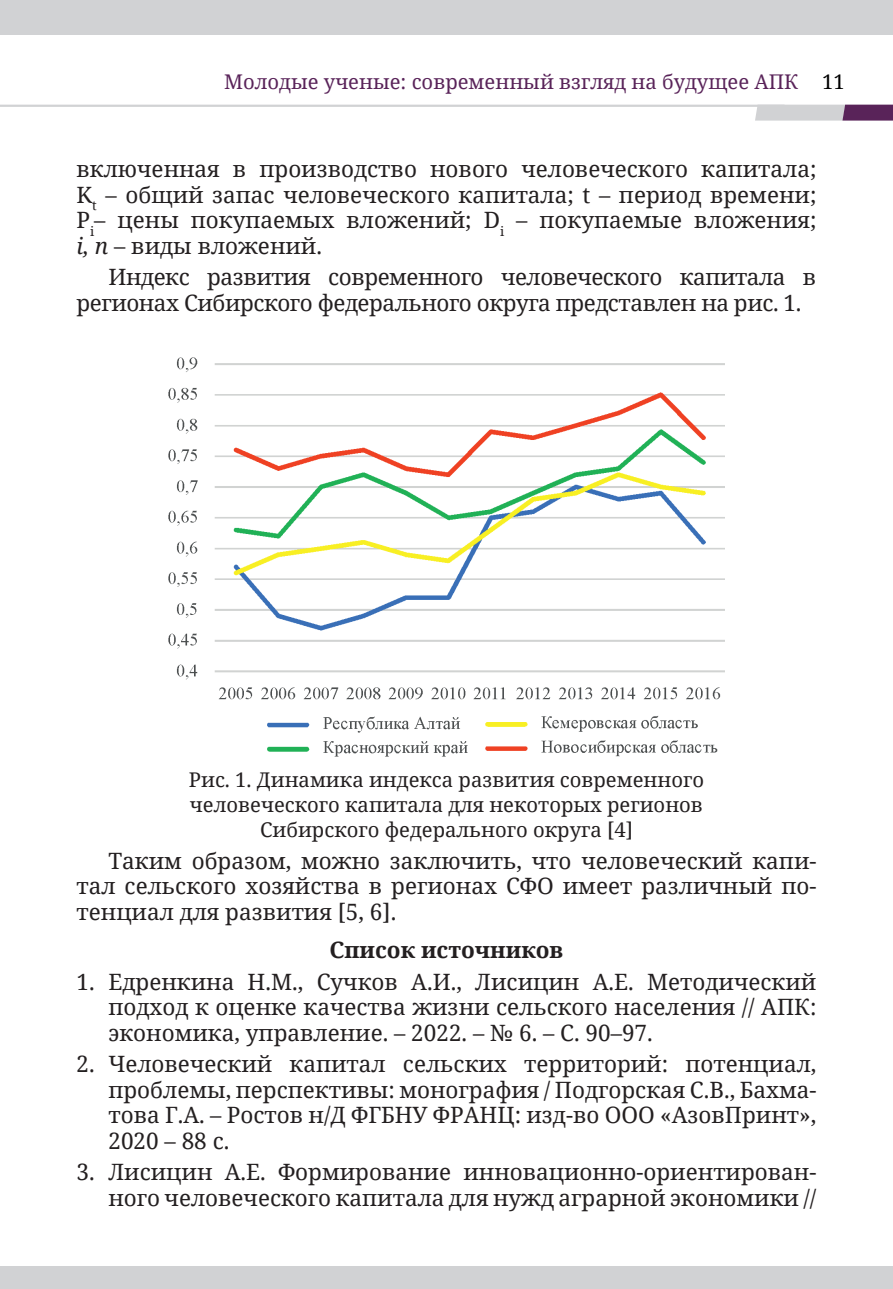
<style>
.page{position:relative;width:893px;height:1289px;background:#fff}
.page>*{position:absolute;margin:0;border:0;box-sizing:border-box;transform-origin:0 0}
.t1{font:22.5px/25.4px "Noto Serif";color:#231f20;text-align:justify}
.t2{font:22.5px/25.4px "Noto Serif";letter-spacing:-.02em;color:#231f20}
.t3{font:700 22.5px "Noto Serif";color:#231f20}
.t4{font:20.25px/24.8px "Noto Serif";color:#231f20;text-align:center}
.t5{font:20.25px "Noto Serif";color:#592359}
.s1{color:#000}
.s2{font-style:italic}
</style>
<div class="page">
<div style="left:0;top:0;width:893px;height:35px;background:#d1d2d4"></div>
<svg style="left:755px;top:105px;width:138px;height:16px;background:#a795a9"></svg>
<div style="left:0;top:1266px;width:893px;height:22px;background:#d1d2d4"></div>
<hr style="left:0;top:105px;width:784px;height:2px;background:#d1d2d4">
<img style="left:168px;top:357px;width:557px;height:399px">
<p class="t5" style="left:224px;top:68px;width:622px">Молодые ученые: современный взгляд на будущее АПК <span class="s1">11</span></p>
<p class="t1" style="left:77px;top:155px;width:741px">включенная в производство нового человеческого капитала; K<sub>t</sub> – общий запас человеческого капитала; t – период времени; P<sub>i</sub>– цены покупаемых вложений; D<sub>i</sub> – покупаемые вложения; <span class="s2">i, n</span> – виды вложений.</p>
<p class="t2" style="left:77px;top:264px;width:741px;text-indent:32px">Индекс развития современного человеческого капитала в регионах Сибирского федерального округа представлен на рис. 1.</p>
<p class="t4" style="left:189px;top:767px;width:517px">Рис. 1. Динамика индекса развития современного человеческого капитала для некоторых регионов<br>Сибирского федерального округа [4]</p>
<p class="t1" style="left:77px;top:847px;width:741px;text-indent:32px">Таким образом, можно заключить, что человеческий капи&shy;тал сельского хозяйства в регионах СФО имеет различный по&shy;тенциал для развития [5, 6].</p>
<p class="t3" style="left:329px;top:933px;width:236px">Список источников</p>
<p class="t1" style="left:108px;top:967px;width:709px;text-indent:-32px">1. Едренкина Н.М., Сучков А.И., Лисицин А.Е. Методический подход к оценке качества жизни сельского населения // АПК: экономика, управление. – 2022. – № 6. – С. 90–97.</p>
<p class="t1" style="left:108px;top:1050px;width:709px;text-indent:-32px">2. Человеческий капитал сельских территорий: потенциал, проблемы, перспективы: монография / Подгорская С.В., Бахма&shy;това Г.А. – Ростов н/Д ФГБНУ ФРАНЦ: изд-во ООО «АзовПринт», 2020 – 88 с.</p>
<p class="t1" style="left:77px;top:1158px;width:741px;text-align:right">3. Лисицин А.Е. Формирование инновационно-ориентирован&shy;ного человеческого капитала для нужд аграрной экономики //</p>
</div>
